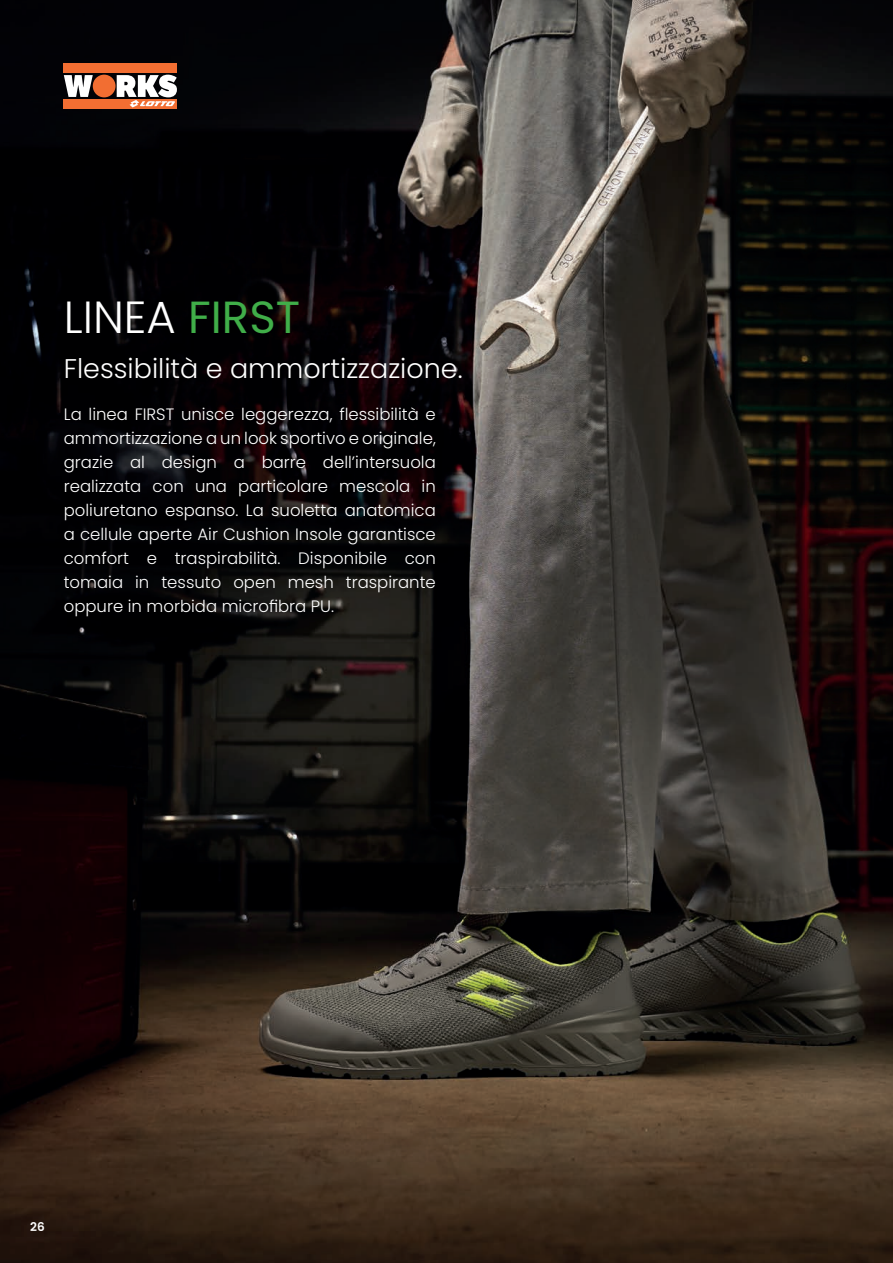
<style>
.page{position:relative;width:893px;height:1263px;background:#fff}
.page>*{position:absolute;margin:0;border:0;box-sizing:border-box;transform-origin:0 0}
.t1{font:300 45px "Poppins";color:#fff}
.t2{font:300 27px "Poppins";color:#fff}
.t3{font:300 16.5px/24px "Poppins";color:#fff;text-align:justify}
.t4{font:600 12px "Poppins";color:#fff}
.s1{font-weight:400;color:#40ae49}
</style>
<div class="page">
<img style="left:0;top:0;width:893px;height:1263px">
<div style="left:93px;top:75px;width:23px;height:22px;background:#f26e32;border-radius:50%"></div>
<div style="left:64px;top:99px;width:113px;height:9px;background:#f26e32"></div>
<svg style="left:64px;top:75px;width:29px;height:22px"></svg>
<div style="left:64px;top:64px;width:113px;height:9px;background:#f26e32"></div>
<svg style="left:117px;top:75px;width:60px;height:32px"></svg>
<h1 class="t1" style="left:64px;top:291px;width:238px">LINEA <span class="s1">FIRST</span></h1>
<h2 class="t2" style="left:64px;top:352px;width:400px">Flessibilità e ammortizzazione.</h2>
<p class="t3" style="left:64px;top:402px;width:374px">La linea FIRST unisce leggerezza, flessibilità e ammortizzazione a un look sportivo e originale, grazie al design a barre dell’intersuola realizzata con una particolare mescola in poliuretano espanso. La suoletta anatomica a cellule aperte Air Cushion Insole garantisce comfort e traspirabilità. Disponibile con tomaia in tessuto open mesh traspirante oppure in morbida microfibra PU.</p>
<p class="t4" style="left:30px;top:1220px;width:16px">26</p>
</div>
